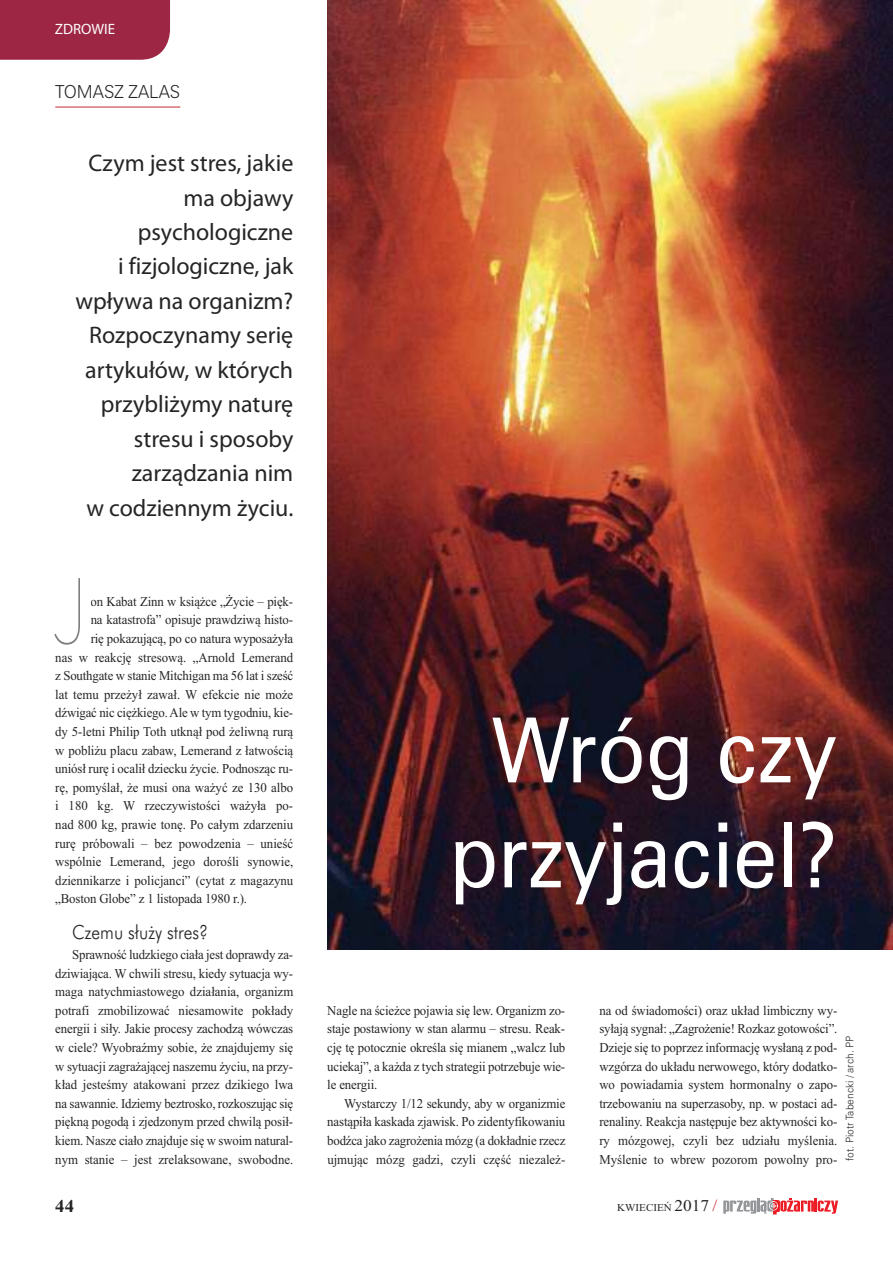
<style>
.page{position:relative;width:893px;height:1263px;background:#fff}
.page>*{position:absolute;margin:0;border:0;box-sizing:border-box;transform-origin:0 0}
.t1{font:200 91.65px "Avenir Next";color:#7f7e7f;scale:.8 1}
.t2{font:90px/105px "Zurich PL";color:#fff;text-align:center;scale:.9 1}
.t3{font:24px/34.5px "Myriad Pro";color:#252526;text-align:right}
.t4{font:300 19.5px "Futura PL";color:#252526;scale:.9 1}
.t5{font:300 18px "Zurich PL";color:#252526;scale:.95 1}
.t6{font:700 18px "Times New Roman";color:#252526;scale:1.05 1}
.t7{font:15px "Myriad Pro";color:#fff}
.t8{font:13.5px/18.6px "Times New Roman";color:#252526;text-align:justify;scale:.95 1}
.t9{font:300 10.5px "Zurich PL";color:#252526;scale:.95 1}
.t10{font:10.5px "Times New Roman";color:#252526;scale:1.05 1}
.s1{font-size:16.5px}
.s2{font-size:16.5px;color:#cd242c}
</style>
<div class="page">
<svg style="left:723px;top:1198px;width:115px;height:16px"></svg>
<div style="left:0;top:0;width:170px;height:60px;background:#9c2643"></div>
<hr style="left:55px;top:107px;width:125px;height:1px;background:#c3272c">
<img style="left:327px;top:0;width:566px;height:950px">
<p class="t7" style="left:55px;top:23px;width:62px">ZDROWIE</p>
<h3 class="t5" style="left:55px;top:85px;width:133px">TO MASZ ZA LAS</h3>
<h3 class="t3" style="left:76px;top:147px;width:219px">Czym jest stres, jakie ma objawy psychologiczne<br>i fizjologiczne, jak wpływa na organizm?<br>Rozpoczynamy serię artykułów, w których przybliżymy naturę stresu i sposoby zarządzania nim<br>w codziennym życiu.</h3>
<h1 class="t1" style="left:52px;top:534px;width:46px">J</h1>
<p class="t8" style="left:91px;top:593px;width:215px">on Ka bat Zinn w książ ce „Ży cie – pięk -</p>
<p class="t8" style="left:91px;top:612px;width:215px">na ka ta stro fa” opi su je praw dzi wą hi sto -</p>
<p class="t8" style="left:91px;top:630px;width:215px">rię po ka zu ją cą, po co na tu ra wy po sa ży ła</p>
<p class="t8" style="left:55px;top:649px;width:252px">nas w re ak cję stre so wą. „Ar nold Le me rand</p>
<p class="t8" style="left:55px;top:668px;width:252px">z So uth ga te w sta nie Mit chi gan ma 56 lat i sześć</p>
<p class="t8" style="left:55px;top:686px;width:252px">lat te mu prze żył za wał. W efek cie nie mo że</p>
<p class="t8" style="left:55px;top:705px;width:252px">dźwi gać nic cięż kie go. Ale w tym ty go dniu, kie -</p>
<p class="t8" style="left:55px;top:723px;width:252px">dy 5-let ni Phi lip Toth utknął pod że liw ną ru rą</p>
<p class="t8" style="left:55px;top:742px;width:252px">w po bli żu pla cu za baw, Le me rand z ła two ścią</p>
<p class="t8" style="left:55px;top:761px;width:252px">uniósł ru rę i oca lił dziec ku ży cie. Pod no sząc ru -</p>
<p class="t8" style="left:55px;top:779px;width:252px">rę, po my ślał, że mu si ona wa żyć ze 130 al bo</p>
<p class="t8" style="left:55px;top:798px;width:252px">i 180 kg. W rze czy wi sto ści wa ży ła po -</p>
<p class="t8" style="left:55px;top:816px;width:252px">nad 800 kg, pra wie to nę. Po ca łym zda rze niu</p>
<p class="t8" style="left:55px;top:835px;width:252px">ru rę pró bo wa li – bez po wo dze nia – unieść</p>
<p class="t8" style="left:55px;top:854px;width:252px">wspól nie Le me rand, je go do ro śli sy no wie,</p>
<p class="t8" style="left:55px;top:872px;width:252px">dzien ni ka rze i po li cjan ci” (cy tat z ma ga zy nu</p>
<p class="t8" style="left:55px;top:891px;width:203px">„Bo ston Glo be” z 1 li sto pa da 1980 r.).</p>
<h3 class="t4" style="left:72px;top:923px;width:153px">Cze mu słu ˝y stres?</h3>
<p class="t8" style="left:55px;top:947px;width:252px;text-indent:17px">Spraw ność ludz kie go cia ła jest do praw dy za - dzi wia ją ca. W chwi li stre su, kie dy sy tu acja wy - ma ga na tych mia sto we go dzia ła nia, or ga nizm po tra fi zmo bi li zo wać nie sa mo wi te po kła dy ener gii i si ły. Ja kie pro ce sy za cho dzą wów czas w cie le? Wy obraź my so bie, że znaj du je my się w sy tu acji za gra ża ją cej na sze mu ży ciu, na przy - kład je ste śmy ata ko wa ni przez dzi kie go lwa na sa wan nie. Idzie my bez tro sko, roz ko szu jąc się pięk ną po go dą i zje dzo nym przed chwi lą po sił - kiem. Na sze cia ło znaj du je się w swo im na tu ral - nym sta nie – jest zre lak so wa ne, swo bod ne.</p>
<h2 class="t2" style="left:450px;top:699px;width:432px">Wróg czy przy ja ciel?</h2>
<p class="t8" style="left:327px;top:1002px;width:252px">Na gle na ścież ce po ja wia się lew. Or ga nizm zo - sta je po sta wio ny w stan alar mu – stre su. Re ak - cję tę po tocz nie okre śla się mia nem „walcz lub ucie kaj”, a każ da z tych stra te gii po trze bu je wie - le ener gii.</p>
<p class="t8" style="left:327px;top:1095px;width:252px;text-indent:17px">Wy star czy 1/12 se kun dy, aby w or ga ni zmie na stą pi ła ka ska da zja wisk. Po zi den ty fi ko wa niu bodź ca ja ko za gro że nia mózg (a do kład nie rzecz uj mu jąc mózg ga dzi, czy li część nie za leż -</p>
<p class="t8" style="left:599px;top:1002px;width:252px">na od świa do mo ści) oraz układ lim bicz ny wy - sy ła ją sy gnał: „Za gro że nie! Roz kaz go to wo ści”.<br>Dzie je się to po przez in for ma cję wy sła ną z pod - wzgó rza do ukła du ner wo we go, któ ry do dat ko - wo po wia da mia sys tem hor mo nal ny o za po&shy;trze bo wa niu na su perza so by, np. w po sta ci ad - re na li ny. Re ak cja na stę pu je bez aktywności ko - ry mó zgo wej, czy li bez udzia łu my śle nia.<br>My śle nie to wbrew po zo rom po wol ny pro -</p>
<p class="t9" style="left:846px;top:1161px;width:133px;rotate:-90deg">fot. Piotr Tabencki / arch. PP</p>
<h3 class="t6" style="left:55px;top:1193px;width:19px">44</h3>
<p class="t10" style="left:617px;top:1204px;width:97px">KWIECIEŃ <span class="s1">2017</span> <span class="s2">/</span></p>
</div>
